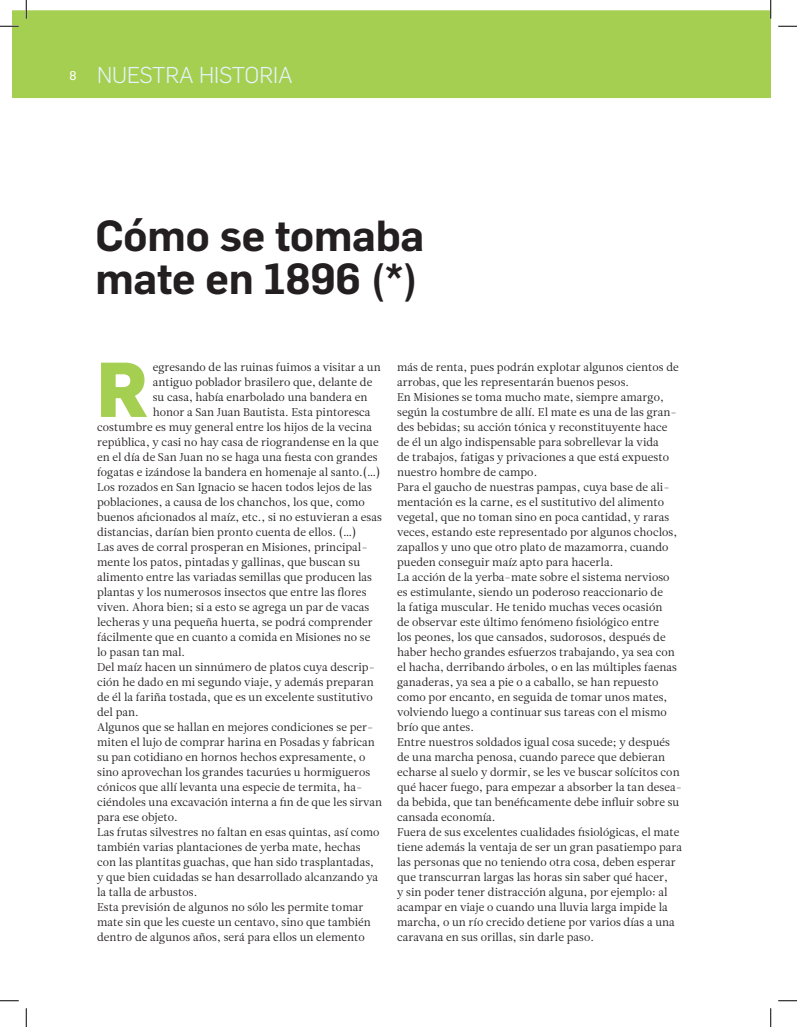
<style>
.page{position:relative;width:797px;height:1027px;background:#fff}
.page>*{position:absolute;margin:0;border:0;box-sizing:border-box;transform-origin:0 0}
.t1{font:700 74.38px "Flama";color:#a5cf51}
.t2{font:600 42.62px/43.8px "Flama";letter-spacing:-.005em;color:#231f20}
.t3{font:300 22.5px "Flama";color:#e7f2fa}
.t4{font:11.25px/15px "Leitura News Roman 1";letter-spacing:.005em;color:#231f20}
.s1{font-family:"Flama Basic";font-weight:400;font-size:12.5px;color:#fff}
</style>
<div class="page">
<div style="left:12px;top:10px;width:758px;height:88px;background:#a5cf51"></div>
<svg style="left:101px;top:362px;width:46px;height:55px"></svg>
<svg style="left:0;top:25px;width:19px;height:2px"></svg>
<svg style="left:778px;top:25px;width:19px;height:2px"></svg>
<svg style="left:0;top:1000px;width:19px;height:1px"></svg>
<svg style="left:778px;top:1000px;width:19px;height:1px"></svg>
<svg style="left:25px;top:0;width:2px;height:19px"></svg>
<svg style="left:25px;top:1008px;width:2px;height:19px"></svg>
<svg style="left:770px;top:0;width:1px;height:19px"></svg>
<svg style="left:770px;top:1008px;width:1px;height:19px"></svg>
<h3 class="t3" style="left:70px;top:60px;width:57px"><span class="s1">8</span> NUESTRA</h3>
<h3 class="t3" style="left:199px;top:60px;width:27px">HISTORIA</h3>
<h2 class="t2" style="left:95px;top:210px;width:330px">Cómo se tomaba mate en 1896 (*)</h2>
<h1 class="t1" style="left:97px;top:336px;width:52px">R</h1>
<p class="t4" style="left:153px;top:360px;width:229px">egresando de las ruinas fuimos a visitar a un</p>
<p class="t4" style="left:153px;top:375px;width:221px">antiguo poblador brasilero que, delante de</p>
<p class="t4" style="left:153px;top:390px;width:216px">su casa, había enarbolado una bandera en</p>
<p class="t4" style="left:153px;top:405px;width:219px">honor a San Juan Bautista. Esta pintoresca</p>
<p class="t4" style="left:97px;top:420px;width:276px">costumbre es muy general entre los hijos de la vecina</p>
<p class="t4" style="left:97px;top:435px;width:283px">república, y casi no hay casa de riograndense en la que</p>
<p class="t4" style="left:97px;top:450px;width:282px">en el día de San Juan no se haga una fiesta con grandes</p>
<p class="t4" style="left:97px;top:465px;width:285px">fogatas e izándose la bandera en homenaje al santo.(…)</p>
<p class="t4" style="left:97px;top:480px;width:276px">Los rozados en San Ignacio se hacen todos lejos de las</p>
<p class="t4" style="left:97px;top:495px;width:269px">poblaciones, a causa de los chanchos, los que, como</p>
<p class="t4" style="left:97px;top:510px;width:286px">buenos aficionados al maíz, etc., si no estuvieran a esas</p>
<p class="t4" style="left:97px;top:525px;width:261px">distancias, darían bien pronto cuenta de ellos. (…)</p>
<p class="t4" style="left:97px;top:540px;width:272px">Las aves de corral prosperan en Misiones, principal-</p>
<p class="t4" style="left:97px;top:555px;width:264px">mente los patos, pintadas y gallinas, que buscan su</p>
<p class="t4" style="left:97px;top:570px;width:276px">alimento entre las variadas semillas que producen las</p>
<p class="t4" style="left:97px;top:585px;width:271px">plantas y los numerosos insectos que entre las flores</p>
<p class="t4" style="left:97px;top:600px;width:273px">viven. Ahora bien; si a esto se agrega un par de vacas</p>
<p class="t4" style="left:97px;top:615px;width:277px">lecheras y una pequeña huerta, se podrá comprender</p>
<p class="t4" style="left:97px;top:630px;width:275px">fácilmente que en cuanto a comida en Misiones no se</p>
<p class="t4" style="left:97px;top:645px;width:89px">lo pasan tan mal.</p>
<p class="t4" style="left:97px;top:660px;width:279px">Del maíz hacen un sinnúmero de platos cuya descrip-</p>
<p class="t4" style="left:97px;top:675px;width:278px">ción he dado en mi segundo viaje, y además preparan</p>
<p class="t4" style="left:97px;top:690px;width:277px">de él la fariña tostada, que es un excelente sustitutivo</p>
<p class="t4" style="left:97px;top:705px;width:43px">del pan.</p>
<p class="t4" style="left:97px;top:720px;width:278px">Algunos que se hallan en mejores condiciones se per-</p>
<p class="t4" style="left:97px;top:735px;width:279px">miten el lujo de comprar harina en Posadas y fabrican</p>
<p class="t4" style="left:97px;top:750px;width:270px">su pan cotidiano en hornos hechos expresamente, o</p>
<p class="t4" style="left:97px;top:765px;width:275px">sino aprovechan los grandes tacurúes u hormigueros</p>
<p class="t4" style="left:97px;top:780px;width:267px">cónicos que allí levanta una especie de termita, ha-</p>
<p class="t4" style="left:97px;top:795px;width:286px">ciéndoles una excavación interna a fin de que les sirvan</p>
<p class="t4" style="left:97px;top:810px;width:82px">para ese objeto.</p>
<p class="t4" style="left:97px;top:825px;width:284px">Las frutas silvestres no faltan en esas quintas, así como</p>
<p class="t4" style="left:97px;top:840px;width:265px">también varias plantaciones de yerba mate, hechas</p>
<p class="t4" style="left:97px;top:855px;width:278px">con las plantitas guachas, que han sido trasplantadas,</p>
<p class="t4" style="left:97px;top:870px;width:282px">y que bien cuidadas se han desarrollado alcanzando ya</p>
<p class="t4" style="left:97px;top:885px;width:102px">la talla de arbustos.</p>
<p class="t4" style="left:97px;top:900px;width:268px">Esta previsión de algunos no sólo les permite tomar</p>
<p class="t4" style="left:97px;top:915px;width:275px">mate sin que les cueste un centavo, sino que también</p>
<p class="t4" style="left:97px;top:930px;width:269px">dentro de algunos años, será para ellos un elemento</p>
<p class="t4" style="left:397px;top:359px;width:286px">más de renta, pues podrán explotar algunos cientos de arrobas, que les representarán buenos pesos.<br>En Misiones se toma mucho mate, siempre amargo, según la costumbre de allí. El mate es una de las gran&shy;des bebidas; su acción tónica y reconstituyente hace de él un algo indispensable para sobrellevar la vida<br>de trabajos, fatigas y privaciones a que está expuesto nuestro hombre de campo.<br>Para el gaucho de nuestras pampas, cuya base de ali&shy;mentación es la carne, es el sustitutivo del alimento vegetal, que no toman sino en poca cantidad, y raras veces, estando este representado por algunos choclos, zapallos y uno que otro plato de mazamorra, cuando pueden conseguir maíz apto para hacerla.<br>La acción de la yerba-mate sobre el sistema nervioso es estimulante, siendo un poderoso reaccionario de<br>la fatiga muscular. He tenido muchas veces ocasión<br>de observar este último fenómeno fisiológico entre<br>los peones, los que cansados, sudorosos, después de haber hecho grandes esfuerzos trabajando, ya sea con el hacha, derribando árboles, o en las múltiples faenas ganaderas, ya sea a pie o a caballo, se han repuesto como por encanto, en seguida de tomar unos mates, volviendo luego a continuar sus tareas con el mismo brío que antes.<br>Entre nuestros soldados igual cosa sucede; y después de una marcha penosa, cuando parece que debieran echarse al suelo y dormir, se les ve buscar solícitos con qué hacer fuego, para empezar a absorber la tan desea&shy;da bebida, que tan benéficamente debe influir sobre su cansada economía.<br>Fuera de sus excelentes cualidades fisiológicas, el mate tiene además la ventaja de ser un gran pasatiempo para las personas que no teniendo otra cosa, deben esperar que transcurran largas las horas sin saber qué hacer,<br>y sin poder tener distracción alguna, por ejemplo: al acampar en viaje o cuando una lluvia larga impide la marcha, o un río crecido detiene por varios días a una caravana en sus orillas, sin darle paso.</p>
</div>
